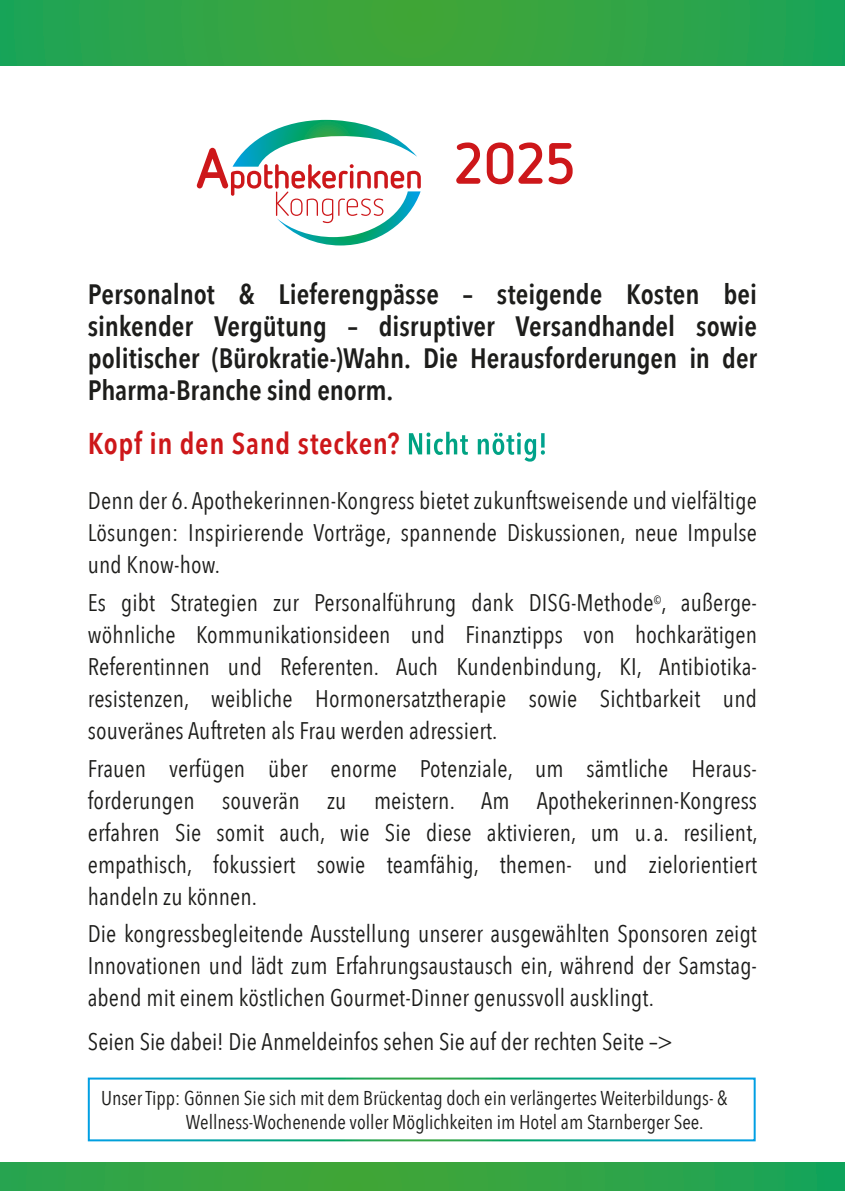
<style>
.page{position:relative;width:845px;height:1191px;background:#fff}
.page>*{position:absolute;margin:0;border:0;box-sizing:border-box;transform-origin:0 0}
.t1{font:700 58px "Netto OT";color:#cd171a}
.t2{font:600 30px "Avenir Next Condensed";letter-spacing:.02em;color:#cd171a}
.t3{font:600 28px/32px "Avenir Next Condensed";letter-spacing:-.005em;color:#1d1d1b;text-align:justify}
.t4{font:24px/32px "Avenir Next Condensed";letter-spacing:.005em;color:#1d1d1b;text-align:justify}
.t5{font:20px/24px "Avenir Next Condensed";color:#1d1d1b}
.s1{color:#fff}
</style>
<div class="page">
<svg style="left:0;top:0;width:845px;height:65px;background:#2fa446"></svg>
<svg style="left:0;top:1162px;width:845px;height:29px;background:#30a445"></svg>
<svg style="left:197px;top:120px;width:224px;height:125px"></svg>
<div style="left:88px;top:1077px;width:667px;height:64px;border:2px solid #fff"></div>
<p class="t1" style="left:455px;top:131px;width:123px">2025</p>
<p class="t3" style="left:88px;top:277px;width:671px">Personalnot &amp; Lieferengpässe – steigende Kosten bei sinkender Vergütung – disruptiver Versandhandel sowie politischer (Bürokratie-)Wahn. Die Herausforderungen in der Pharma-Branche sind enorm.</p>
<p class="t2" style="left:88px;top:418px;width:461px">Kopf in den Sand stecken? <span class="s1">Nicht nötig!</span></p>
<p class="t4" style="left:88px;top:483px;width:671px">Denn der 6. Apothekerinnen-Kongress bietet zukunftsweisende und vielfältige Lösungen: Inspirierende Vorträge, spannende Diskussionen, neue Impulse und Know-how.</p>
<p class="t4" style="left:88px;top:585px;width:670px">Es gibt Strategien zur Personalführung dank DISG-Methode<sup>©</sup>, außerge&shy;wöhnliche Kommunikationsideen und Finanztipps von hochkarätigen Referentinnen und Referenten. Auch Kundenbindung, KI, Antibiotika&shy;resistenzen, weibliche Hormonersatztherapie sowie Sichtbarkeit und souveränes Auftreten als Frau werden adressiert.</p>
<p class="t4" style="left:88px;top:751px;width:671px">Frauen verfügen über enorme Potenziale, um sämtliche Heraus&shy;forderungen souverän zu meistern. Am Apothekerinnen-Kongress erfahren Sie somit auch, wie Sie diese aktivieren, um u.a. resilient, empathisch, fokussiert sowie teamfähig, themen- und zielorientiert handeln zu können.</p>
<p class="t4" style="left:88px;top:916px;width:670px">Die kongressbegleitende Ausstellung unserer ausgewählten Sponsoren zeigt Innovationen und lädt zum Erfahrungsaustausch ein, während der Samstag&shy;abend mit einem köstlichen Gourmet-Dinner genussvoll ausklingt.</p>
<p class="t4" style="left:88px;top:1024px;width:587px">Seien Sie dabei! Die Anmeldeinfos sehen Sie auf der rechten Seite –&gt;</p>
<p class="t5" style="left:186px;top:1085px;width:543px;text-indent:-85px">Unser Tipp: Gönnen Sie sich mit dem Brückentag doch ein verlängertes Weiterbildungs- &amp;<br>Wellness-Wochenende voller Möglichkeiten im Hotel am Starnberger See.</p>
</div>
